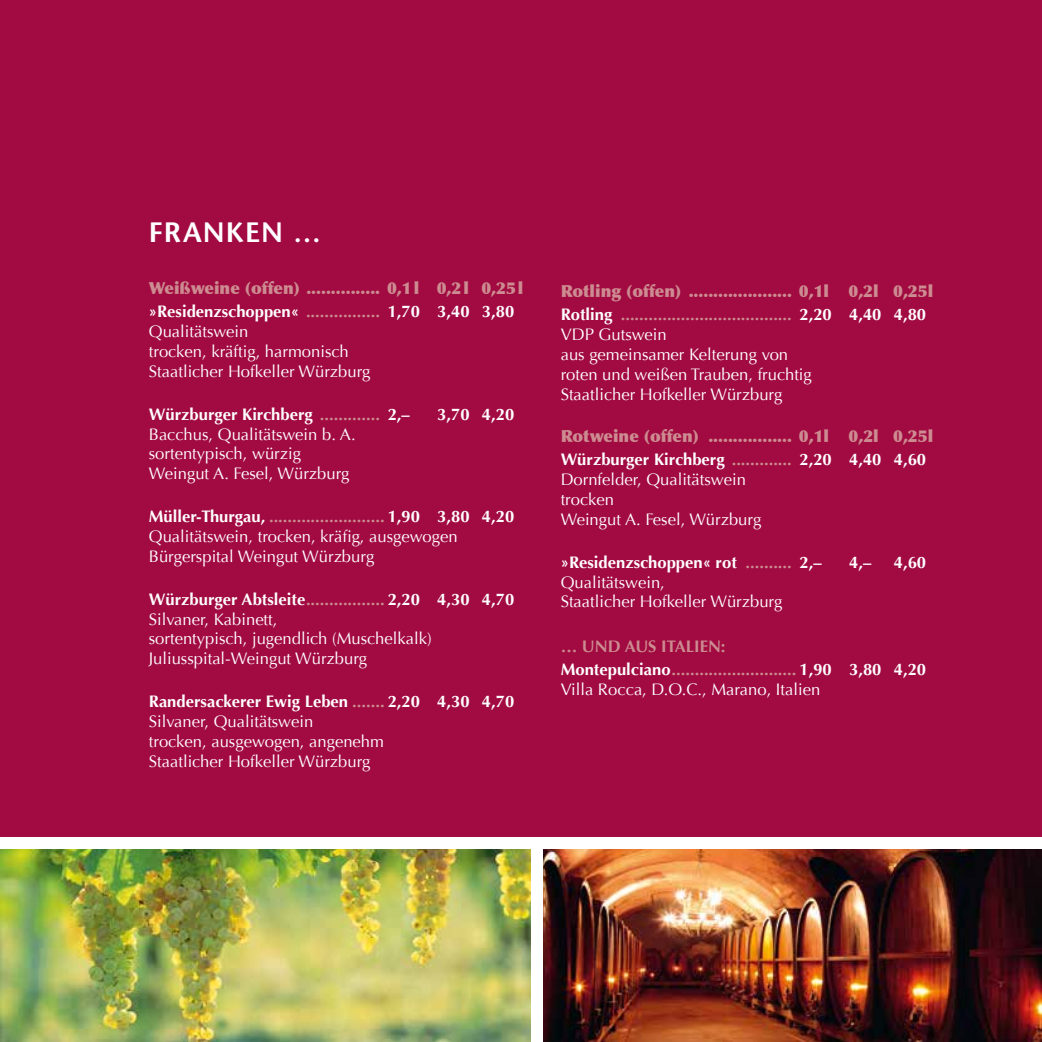
<style>
.page{position:relative;width:1042px;height:1042px;background:#a20b41}
.page>*{position:absolute;margin:0;border:0;box-sizing:border-box;transform-origin:0 0}
.t1{font:600 28px "Stone Sans";color:#fff}
.t2{font:16.62px/19.9px "Optima";color:#fff}
.t3{font:900 16.62px/22.8px "Optima";color:#cc8c91}
.t4{font:700 16.62px "Optima";color:#fff}
.t5{font:700 16.62px/22.8px "Optima";color:#cc8c91}
.s1{font-weight:700;color:#fff}
.s2{font-weight:700}
.s3{color:#cc8c91}
.s4{font-weight:700;color:#cc8c91}
.s5{color:#fff}
</style>
<div class="page">
<div style="left:0;top:838px;width:1042px;height:204px;background:#fff"></div>
<img style="left:543px;top:849px;width:499px;height:193px">
<img style="left:0;top:849px;width:531px;height:193px">
<h1 class="t1" style="left:149px;top:215px;width:18px">FRA</h1>
<h1 class="t1" style="left:203px;top:215px;width:120px">NKEN …</h1>
<p class="t3" style="left:149px;top:277px;width:376px">Weißweine (offen) ............... 0,1l 0,2l 0,25l <span class="s1">»Residenzschoppen«</span> <span class="s2">................</span> <span class="s1">1,70 3,40 3,80</span></p>
<p class="t2" style="left:149px;top:322px;width:223px">Qualitätswein<br>trocken, kräftig, harmonisch<br>Staatlicher Hofkeller Würzburg</p>
<p class="t4" style="left:149px;top:404px;width:262px">Würzburger Kirchberg <span class="s3">.............</span> 2,–</p>
<p class="t4" style="left:437px;top:404px;width:78px">3,70 4,20</p>
<p class="t2" style="left:149px;top:424px;width:208px">Bacchus, Qualitätswein b. A. sortentypisch, würzig<br>Weingut A. Fesel, Würzburg</p>
<p class="t2" style="left:149px;top:507px;width:367px"><span class="s2">Müller-Thurgau,</span> <span class="s4">.........................</span> <span class="s2">1,90 3,80 4,20<br></span>Qualitätswein, trocken, kräfig, ausgewogen<br>Bürgerspital Weingut Würzburg</p>
<p class="t2" style="left:149px;top:589px;width:367px"><span class="s2">Würzburger Abtsleite</span><span class="s4">.................</span> <span class="s2">2,20 4,30 4,70<br></span>Silvaner, Kabinett,<br>sortentypisch, jugendlich (Muschelkalk)<br>Juliusspital-Weingut Würzburg</p>
<p class="t2" style="left:149px;top:691px;width:367px"><span class="s2">Randersackerer Ewig Leben</span> <span class="s4">.......</span> <span class="s2">2,20 4,30 4,70<br></span>Silvaner, Qualitätswein<br>trocken, ausgewogen, angenehm<br>Staatlicher Hofkeller Würzburg</p>
<p class="t3" style="left:561px;top:280px;width:374px">Rotling (offen) ..................... 0,1l 0,2l 0,25l<br><span class="s1">Rotling</span> <span class="s2">.....................................</span> <span class="s1">2,20 4,40 4,80</span></p>
<p class="t2" style="left:561px;top:324px;width:253px">VDP Gutswein<br>aus gemeinsamer Kelterung von roten und weißen Trauben, fruchtig<br>Staatlicher Hofkeller Würzburg</p>
<p class="t3" style="left:561px;top:425px;width:374px">Rotweine (offen) ................. 0,1l 0,2l 0,25l<br><span class="s1">Würzburger Kirchberg</span> <span class="s2">.............</span> <span class="s1">2,20 4,40 4,60</span></p>
<p class="t2" style="left:561px;top:470px;width:202px">Dornfelder, Qualitätswein trocken<br>Weingut A. Fesel, Würzburg</p>
<p class="t4" style="left:561px;top:552px;width:262px">»Residenzschoppen« rot <span class="s3">..........</span> 2,–</p>
<p class="t4" style="left:849px;top:552px;width:24px">4,–</p>
<p class="t4" style="left:894px;top:552px;width:34px">4,60</p>
<p class="t2" style="left:561px;top:572px;width:223px">Qualitätswein,<br>Staatlicher Hofkeller Würzburg</p>
<p class="t5" style="left:561px;top:635px;width:367px">… UND AUS ITALIEN:<br><span class="s5">Montepulciano</span>........................... <span class="s5">1,90 3,80 4,20</span></p>
<p class="t2" style="left:561px;top:679px;width:261px">Villa Rocca, D.O.C., Marano, Italien</p>
</div>
